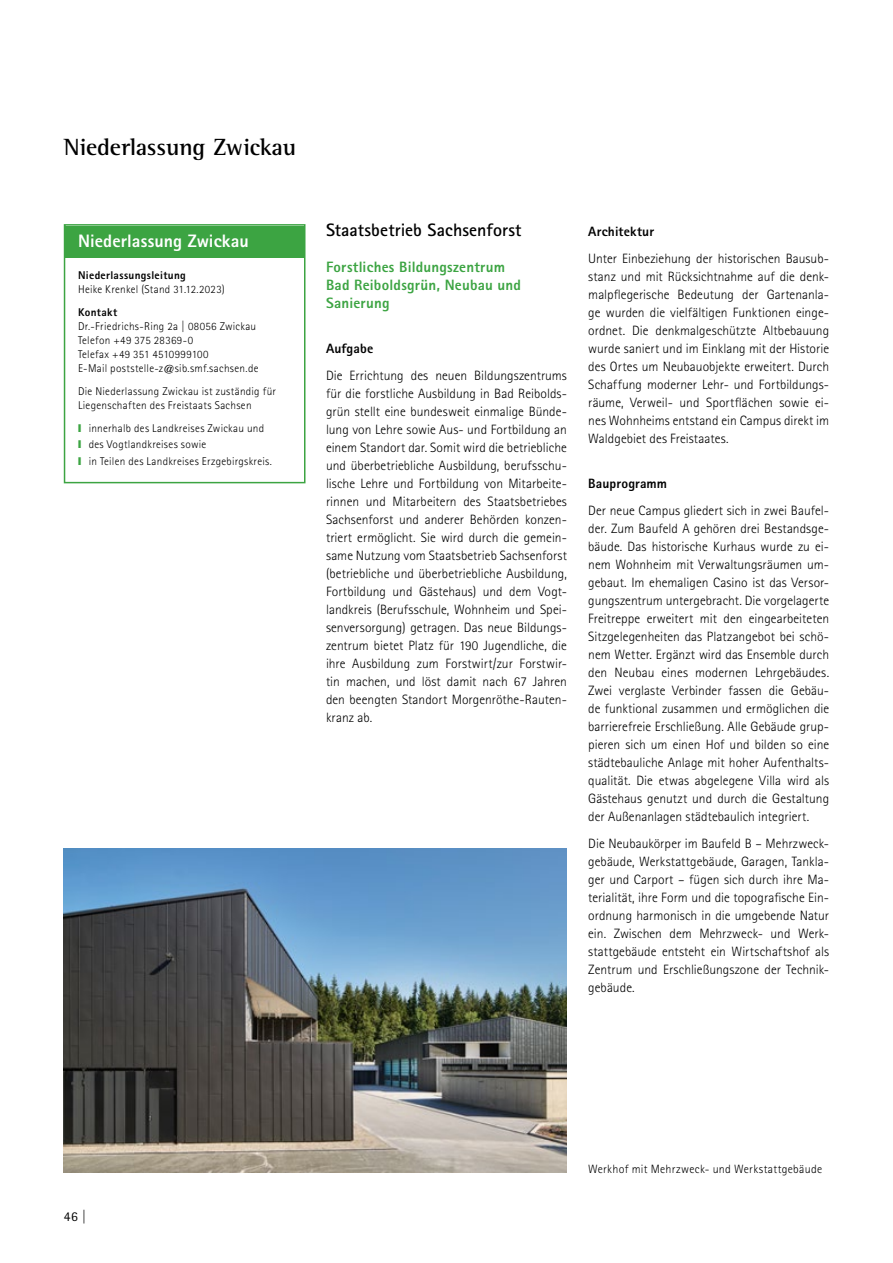
<style>
.page{position:relative;width:893px;height:1263px;background:#fff}
.page>*{position:absolute;margin:0;border:0;box-sizing:border-box;transform-origin:0 0}
._00-NR_Inhalt_Überschrift_2__Ordnung{font:700 24px "Rotis Semi Serif Std";letter-spacing:-.005em;color:#000}
._00_Inhalt_Überschrift_3__Ordnung{font:700 18px "Rotis Sans Serif Std";letter-spacing:.005em;color:#000}
.t1{font:800 18px "Rotis Sans Serif Std";letter-spacing:.005em;color:#fff}
._00_Inhalt_Überschrift_4__Ordnung{font:800 15px/18px "Rotis Sans Serif Std";letter-spacing:.015em;color:#3ca442}
._00_Fließtext{font:300 13.5px/18px "Rotis Sans Serif Std";color:#000;text-align:justify}
._00_Fließtext-2{font:800 13.5px "Rotis Sans Serif Std";letter-spacing:.01em;color:#000}
.t2{font:13.5px "Rotis Sans Serif Std";color:#000}
._00_Bildunterschriften{font:300 12px "Rotis Sans Serif Std";letter-spacing:.025em;color:#000}
.Kasten_Fließtext{font:300 11.25px/14.1px "Rotis Sans Serif Std";letter-spacing:.025em;color:#000}
.Kasten_Stickpunkte{font:300 11.25px "Rotis Sans Serif Std";letter-spacing:.025em;color:#000}
.s1{font-weight:800}
</style>
<div class="page">
<div style="left:65px;top:226px;width:239px;height:31px;background:#3ca442"></div>
<div style="left:64px;top:224px;width:241px;height:259px;border:2px solid #3ca442"></div>
<img style="left:64px;top:848px;width:503px;height:324px">
<h2 class="_00-NR_Inhalt_Überschrift_2__Ordnung" style="left:64px;top:133px;width:234px">Niederlassung Zwickau</h2>
<h3 class="t1" style="left:78px;top:229px;width:172px">Niederlassung Zwickau</h3>
<p class="Kasten_Fließtext" style="left:78px;top:268px;width:148px"><span class="s1">Niederlassungsleitung<br></span>Heike Krenkel (Stand 31.12.2023)</p>
<p class="Kasten_Fließtext" style="left:78px;top:305px;width:182px"><span class="s1">Kontakt<br></span>Dr.-Friedrichs-Ring 2a | 08056 Zwickau<br>Telefon +49 375 28369-0<br>Telefax +49 351 4510999100<br>E-Mail poststelle-z@sib.smf.sachsen.de</p>
<p class="Kasten_Fließtext" style="left:78px;top:384px;width:200px">Die Niederlassung Zwickau ist zuständig für<br>Liegenschaften des Freistaats Sachsen</p>
<p class="Kasten_Stickpunkte" style="left:89px;top:421px;width:177px">innerhalb des Landkreises Zwickau und</p>
<p class="Kasten_Stickpunkte" style="left:89px;top:438px;width:119px">des Vogtlandkreises sowie</p>
<p class="Kasten_Stickpunkte" style="left:89px;top:455px;width:185px">in Teilen des Landkreises Erzgebirgskreis.</p>
<h3 class="_00_Inhalt_Überschrift_3__Ordnung" style="left:326px;top:219px;width:197px">Staatsbetrieb Sachsenforst</h3>
<h4 class="_00_Inhalt_Überschrift_4__Ordnung" style="left:326px;top:258px;width:197px">Forstliches Bildungszentrum<br>Bad Reiboldsgrün, Neubau und<br>Sanierung</h4>
<p class="_00_Fließtext-2" style="left:326px;top:340px;width:49px">Aufgabe</p>
<p class="_00_Fließtext" style="left:326px;top:367px;width:242px">Die Errichtung des neuen Bildungszentrums für die forstliche Ausbildung in Bad Reibolds&shy;grün stellt eine bundesweit einmalige Bünde&shy;lung von Lehre sowie Aus- und Fortbildung an einem Standort dar. Somit wird die betriebliche und überbetriebliche Ausbildung, berufsschu&shy;lische Lehre und Fortbildung von Mitarbeite&shy;rinnen und Mitarbeitern des Staatsbetriebes Sachsenforst und anderer Behörden konzen&shy;triert ermöglicht. Sie wird durch die gemein&shy;same Nutzung vom Staatsbetrieb Sachsenforst (betriebliche und überbetriebliche Ausbildung, Fortbildung und Gästehaus) und dem Vogt&shy;landkreis (Berufsschule, Wohnheim und Spei&shy;senversorgung) getragen. Das neue Bildungs&shy;zentrum bietet Platz für 190 Jugendliche, die ihre Ausbildung zum Forstwirt/zur Forstwir&shy;tin machen, und löst damit nach 67 Jahren den beengten Standort Morgenröthe-Rauten&shy;kranz ab.</p>
<p class="_00_Fließtext-2" style="left:588px;top:223px;width:67px">Architektur</p>
<p class="_00_Fließtext" style="left:588px;top:250px;width:242px">Unter Einbeziehung der historischen Bausub&shy;stanz und mit Rücksichtnahme auf die denk&shy;malpflegerische Bedeutung der Gartenanla&shy;ge wurden die vielfältigen Funktionen einge&shy;ordnet. Die denkmalgeschützte Altbebauung wurde saniert und im Einklang mit der Historie des Ortes um Neubauobjekte erweitert. Durch Schaffung moderner Lehr- und Fortbildungs&shy;räume, Verweil- und Sportflächen sowie ei&shy;nes Wohnheims entstand ein Campus direkt im Waldgebiet des Freistaates.</p>
<p class="_00_Fließtext-2" style="left:588px;top:475px;width:80px">Bauprogramm</p>
<p class="_00_Fließtext" style="left:588px;top:502px;width:242px">Der neue Campus gliedert sich in zwei Baufel&shy;der. Zum Baufeld A gehören drei Bestandsge&shy;bäude. Das historische Kurhaus wurde zu ei&shy;nem Wohnheim mit Verwaltungsräumen um&shy;gebaut. Im ehemaligen Casino ist das Versor&shy;gungszentrum untergebracht. Die vorgelagerte Freitreppe erweitert mit den eingearbeiteten Sitzgelegenheiten das Platzangebot bei schö&shy;nem Wetter. Ergänzt wird das Ensemble durch den Neubau eines modernen Lehrgebäudes.<br>Zwei verglaste Verbinder fassen die Gebäu&shy;de funktional zusammen und ermöglichen die barrierefreie Erschließung. Alle Gebäude grup&shy;pieren sich um einen Hof und bilden so eine städtebauliche Anlage mit hoher Aufenthalts&shy;qualität. Die etwas abgelegene Villa wird als Gästehaus genutzt und durch die Gestaltung der Außenanlagen städtebaulich integriert.</p>
<p class="_00_Fließtext" style="left:588px;top:835px;width:242px">Die Neubaukörper im Baufeld B – Mehrzweck&shy;gebäude, Werkstattgebäude, Garagen, Tankla&shy;ger und Carport – fügen sich durch ihre Ma&shy;terialität, ihre Form und die topografische Ein&shy;ordnung harmonisch in die umgebende Natur ein. Zwischen dem Mehrzweck- und Werk&shy;stattgebäude entsteht ein Wirtschaftshof als Zentrum und Erschließungszone der Technik&shy;gebäude.</p>
<p class="t2" style="left:64px;top:1209px;width:24px">46 |</p>
<p class="_00_Bildunterschriften" style="left:588px;top:1161px;width:235px">Werkhof mit Mehrzweck- und Werkstattgebäude</p>
</div>
